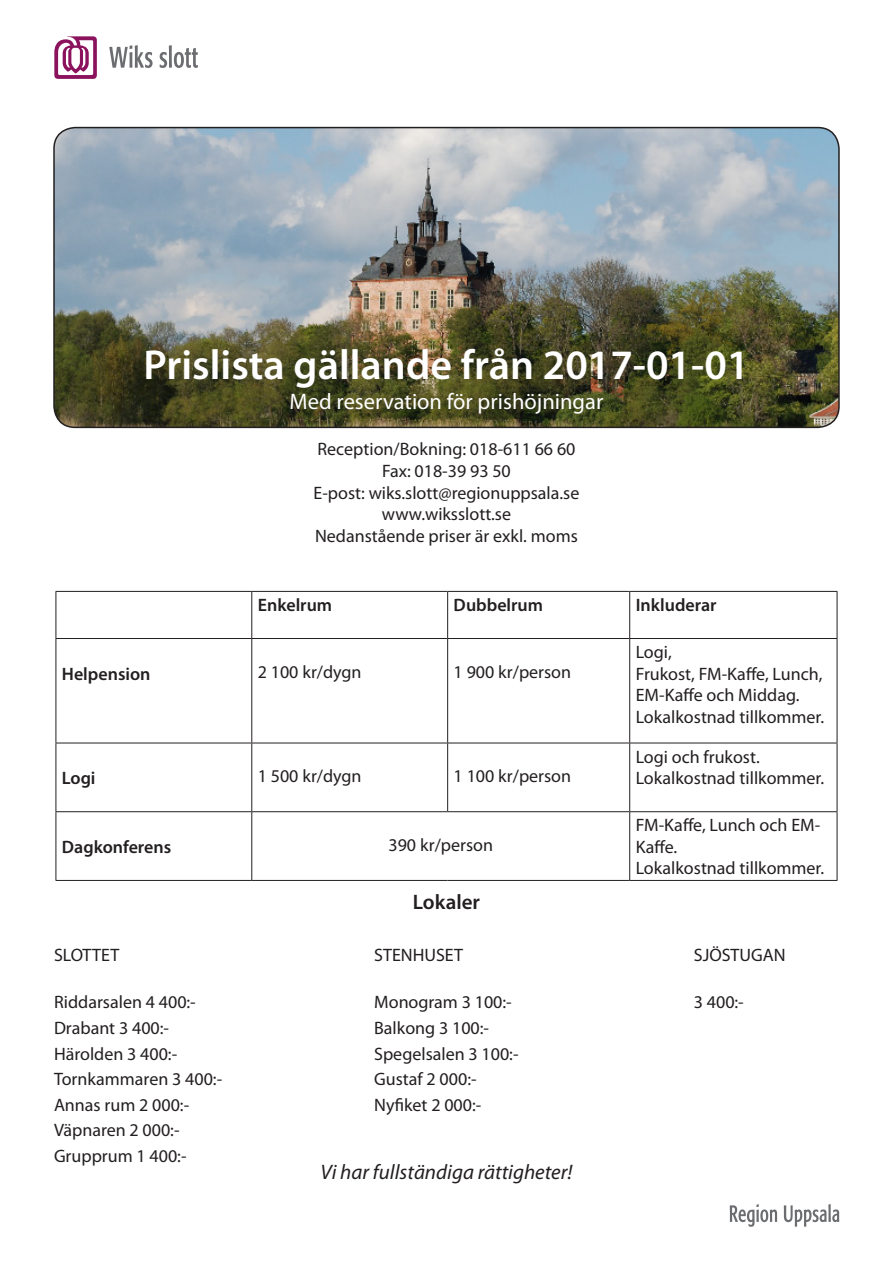
<style>
.page{position:relative;width:893px;height:1263px;background:#fff}
.page>*{position:absolute;margin:0;border:0;box-sizing:border-box;transform-origin:0 0}
.t1{font:600 42px "Myriad Pro";color:#fff}
.t2{font:22.5px "Myriad Pro";color:#fff}
.t3{font:italic 21px "Myriad Pro";color:#231f20}
.t4{font:600 21px "Myriad Pro";color:#231f20}
.t5{font:18px/21.6px "Myriad Pro";color:#231f20}
.t6{font:600 18px "Myriad Pro";color:#231f20}
</style>
<div class="page">
<img style="left:54px;top:128px;width:785px;height:299px">
<div style="left:53px;top:127px;width:787px;height:301px;border:2px solid #231f20;border-radius:21px"></div>
<svg style="left:109px;top:45px;width:89px;height:23px"></svg>
<svg style="left:54px;top:36px;width:43px;height:43px"></svg>
<svg style="left:784px;top:1204px;width:55px;height:23px"></svg>
<svg style="left:730px;top:1204px;width:47px;height:23px"></svg>
<hr style="left:56px;top:591px;width:196px;height:1px;background:#231f20">
<hr style="left:56px;top:592px;width:1px;height:46px;background:#231f20">
<hr style="left:252px;top:591px;width:196px;height:1px;background:#231f20">
<hr style="left:251px;top:592px;width:1px;height:46px;background:#231f20">
<hr style="left:448px;top:591px;width:182px;height:1px;background:#231f20">
<hr style="left:447px;top:592px;width:1px;height:46px;background:#231f20">
<hr style="left:630px;top:591px;width:207px;height:1px;background:#231f20">
<hr style="left:629px;top:592px;width:1px;height:46px;background:#231f20">
<hr style="left:837px;top:592px;width:1px;height:46px;background:#231f20">
<hr style="left:56px;top:638px;width:196px;height:1px;background:#231f20">
<hr style="left:56px;top:639px;width:1px;height:104px;background:#231f20">
<hr style="left:252px;top:638px;width:196px;height:1px;background:#231f20">
<hr style="left:251px;top:639px;width:1px;height:104px;background:#231f20">
<hr style="left:448px;top:638px;width:182px;height:1px;background:#231f20">
<hr style="left:447px;top:639px;width:1px;height:104px;background:#231f20">
<hr style="left:630px;top:638px;width:207px;height:1px;background:#231f20">
<hr style="left:629px;top:639px;width:1px;height:104px;background:#231f20">
<hr style="left:837px;top:639px;width:1px;height:104px;background:#231f20">
<hr style="left:56px;top:743px;width:196px;height:1px;background:#231f20">
<hr style="left:56px;top:743px;width:1px;height:68px;background:#231f20">
<hr style="left:252px;top:743px;width:196px;height:1px;background:#231f20">
<hr style="left:251px;top:743px;width:1px;height:68px;background:#231f20">
<hr style="left:448px;top:743px;width:182px;height:1px;background:#231f20">
<hr style="left:447px;top:743px;width:1px;height:68px;background:#231f20">
<hr style="left:630px;top:743px;width:207px;height:1px;background:#231f20">
<hr style="left:629px;top:743px;width:1px;height:68px;background:#231f20">
<hr style="left:837px;top:743px;width:1px;height:68px;background:#231f20">
<hr style="left:56px;top:811px;width:196px;height:1px;background:#231f20">
<hr style="left:56px;top:812px;width:1px;height:68px;background:#231f20">
<hr style="left:252px;top:811px;width:196px;height:1px;background:#231f20">
<hr style="left:251px;top:812px;width:1px;height:68px;background:#231f20">
<hr style="left:448px;top:811px;width:182px;height:1px;background:#231f20">
<hr style="left:630px;top:811px;width:207px;height:1px;background:#231f20">
<hr style="left:629px;top:812px;width:1px;height:68px;background:#231f20">
<hr style="left:837px;top:812px;width:1px;height:68px;background:#231f20">
<hr style="left:56px;top:880px;width:196px;height:1px;background:#231f20">
<hr style="left:252px;top:880px;width:196px;height:1px;background:#231f20">
<hr style="left:448px;top:880px;width:182px;height:1px;background:#231f20">
<hr style="left:630px;top:880px;width:207px;height:1px;background:#231f20">
<p class="t1" style="left:144px;top:338px;width:607px">Prislista gällande från 2017-01-01</p>
<p class="t2" style="left:290px;top:387px;width:315px">Med reservation för prishöjningar</p>
<p class="t5" style="left:317px;top:438px;width:259px">Reception/Bokning: 018-611 66 60</p>
<p class="t5" style="left:382px;top:460px;width:130px">Fax: 018-39 93 50</p>
<p class="t5" style="left:314px;top:481px;width:267px">E-post: wiks.slott@regionuppsala.se</p>
<p class="t5" style="left:382px;top:503px;width:131px">www.wiksslott.se</p>
<p class="t5" style="left:315px;top:525px;width:264px">Nedanstående priser är exkl. moms</p>
<p class="t6" style="left:258px;top:593px;width:76px">Enkelrum</p>
<p class="t6" style="left:454px;top:593px;width:91px">Dubbelrum</p>
<p class="t6" style="left:636px;top:593px;width:82px">Inkluderar</p>
<p class="t6" style="left:62px;top:662px;width:90px">Helpension</p>
<p class="t5" style="left:258px;top:660px;width:105px">2 100 kr/dygn</p>
<p class="t5" style="left:454px;top:660px;width:119px">1 900 kr/person</p>
<p class="t6" style="left:62px;top:767px;width:35px">Logi</p>
<p class="t5" style="left:258px;top:765px;width:105px">1 500 kr/dygn</p>
<p class="t5" style="left:454px;top:765px;width:119px">1 100 kr/person</p>
<p class="t6" style="left:62px;top:835px;width:111px">Dagkonferens</p>
<p class="t5" style="left:388px;top:834px;width:106px">390 kr/person</p>
<p class="t5" style="left:54px;top:944px;width:67px">SLOTTET</p>
<p class="t5" style="left:54px;top:991px;width:143px">Riddarsalen 4 400:-</p>
<p class="t5" style="left:54px;top:1017px;width:117px">Drabant 3 400:-</p>
<p class="t5" style="left:54px;top:1042px;width:125px">Härolden 3 400:-</p>
<p class="t5" style="left:54px;top:1068px;width:170px">Tornkammaren 3 400:-</p>
<p class="t5" style="left:54px;top:1093px;width:137px">Annas rum 2 000:-</p>
<p class="t5" style="left:54px;top:1119px;width:127px">Väpnaren 2 000:-</p>
<p class="t5" style="left:54px;top:1144px;width:134px">Grupprum 1 400:-</p>
<p class="t4" style="left:413px;top:889px;width:69px">Lokaler</p>
<p class="t5" style="left:374px;top:944px;width:90px">STENHUSET</p>
<p class="t5" style="left:374px;top:991px;width:139px">Monogram 3 100:-</p>
<p class="t5" style="left:374px;top:1017px;width:116px">Balkong 3 100:-</p>
<p class="t5" style="left:374px;top:1042px;width:146px">Spegelsalen 3 100:-</p>
<p class="t5" style="left:374px;top:1068px;width:104px">Gustaf 2 000:-</p>
<p class="t5" style="left:374px;top:1093px;width:109px">Nyfiket 2 000:-</p>
<p class="t3" style="left:321px;top:1159px;width:253px">Vi har fullständiga rättigheter!</p>
<p class="t5" style="left:636px;top:641px;width:38px">Logi,</p>
<p class="t5" style="left:636px;top:662px;width:188px">Frukost, FM-Kaffe, Lunch,<br>EM-Kaffe och Middag.</p>
<p class="t5" style="left:636px;top:706px;width:190px">Lokalkostnad tillkommer.</p>
<p class="t5" style="left:636px;top:745px;width:126px">Logi och frukost.</p>
<p class="t5" style="left:636px;top:767px;width:190px">Lokalkostnad tillkommer.</p>
<p class="t5" style="left:636px;top:814px;width:186px">FM-Kaffe, Lunch och EM-<br>Kaffe.</p>
<p class="t5" style="left:636px;top:857px;width:190px">Lokalkostnad tillkommer.</p>
<p class="t5" style="left:694px;top:944px;width:93px">SJÖSTUGAN</p>
<p class="t5" style="left:694px;top:991px;width:52px">3 400:-</p>
</div>
